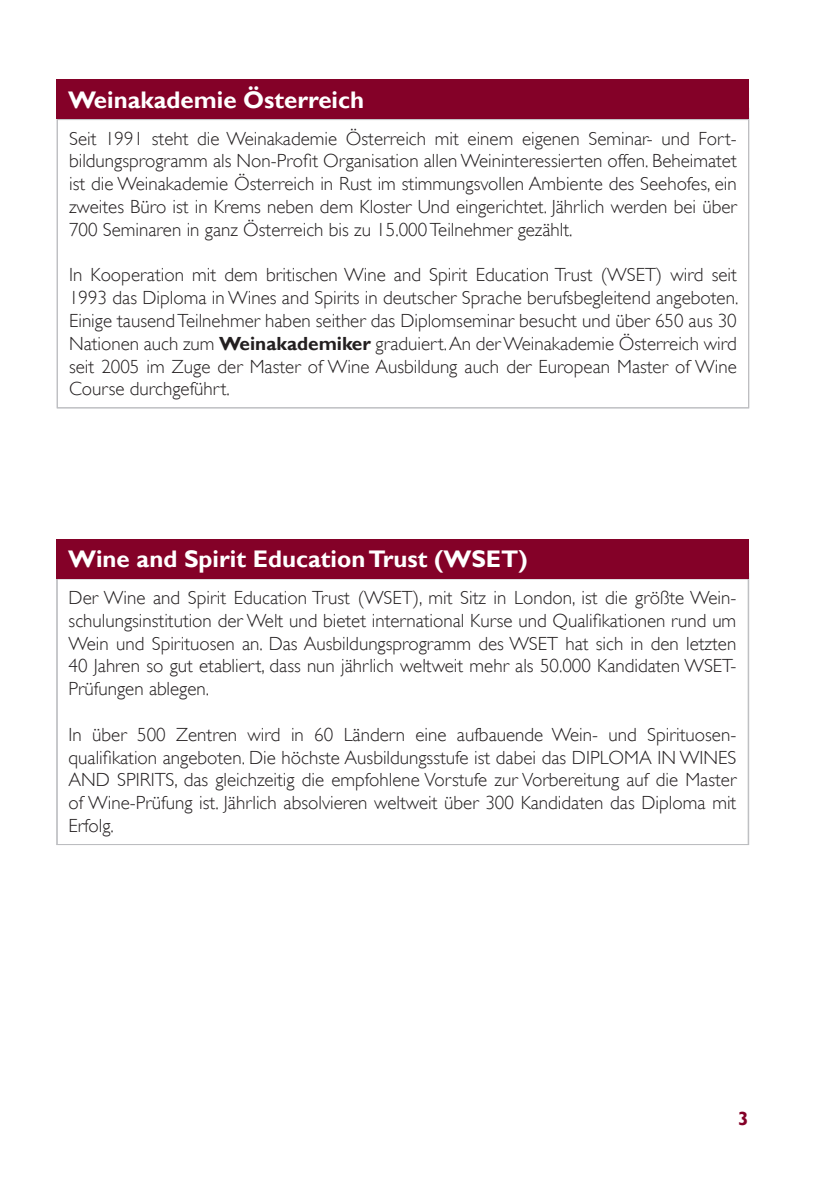
<style>
.page{position:relative;width:840px;height:1191px;background:#fff}
.page>*{position:absolute;margin:0;border:0;box-sizing:border-box;transform-origin:0 0}
.t1{font:700 24px "Gill Sans";color:#fff}
.t2{font:300 19px/22.8px "Gill Sans";color:#231f20;text-align:justify}
.t3{font:700 19px "Gill Sans";color:#840128}
.s1{font-weight:700}
</style>
<div class="page">
<div style="left:57px;top:79px;width:691px;height:40px;background:#840128"></div>
<div style="left:57px;top:539px;width:691px;height:39px;background:#840128"></div>
<p class="t1" style="left:68px;top:85px;width:297px">Weinakademie Österreich</p>
<p class="t2" style="left:69px;top:127px;width:669px">Seit 1991 steht die Weinakademie Österreich mit einem eigenen Seminar- und Fort&shy;bildungsprogramm als Non-Profit Organisation allen Weininteressierten offen. Beheimatet ist die Weinakademie Österreich in Rust im stimmungsvollen Ambiente des Seehofes, ein zweites Büro ist in Krems neben dem Kloster Und eingerichtet. Jährlich werden bei über 700 Seminaren in ganz Österreich bis zu 15.000 Teilnehmer gezählt.</p>
<p class="t2" style="left:69px;top:263px;width:670px">In Kooperation mit dem britischen Wine and Spirit Education Trust (WSET) wird seit 1993 das Diploma in Wines and Spirits in deutscher Sprache berufsbegleitend angeboten.<br>Einige tausend Teilnehmer haben seither das Diplomseminar besucht und über 650 aus 30<br>Nationen auch zum <span class="s1">Weinakademiker</span> graduiert. An der Weinakademie Österreich wird seit 2005 im Zuge der Master of Wine Ausbildung auch der European Master of Wine Course durchgeführt.</p>
<p class="t1" style="left:68px;top:544px;width:461px">Wine and Spirit Education Trust (WSET)</p>
<p class="t2" style="left:69px;top:586px;width:668px">Der Wine and Spirit Education Trust (WSET), mit Sitz in London, ist die größte Wein&shy;schulungsinstitution der Welt und bietet international Kurse und Qualifikationen rund um Wein und Spirituosen an. Das Ausbildungsprogramm des WSET hat sich in den letzten 40 Jahren so gut etabliert, dass nun jährlich weltweit mehr als 50.000 Kandidaten WSET-Prüfungen ablegen.</p>
<p class="t2" style="left:69px;top:723px;width:668px">In über 500 Zentren wird in 60 Ländern eine aufbauende Wein- und Spirituosen&shy;qualifikation angeboten. Die höchste Ausbildungsstufe ist dabei das DIPLOMA IN WINES AND SPIRITS, das gleichzeitig die empfohlene Vorstufe zur Vorbereitung auf die Master of Wine-Prüfung ist. Jährlich absolvieren weltweit über 300 Kandidaten das Diploma mit Erfolg.</p>
<p class="t3" style="left:737px;top:1106px;width:12px">3</p>
</div>
